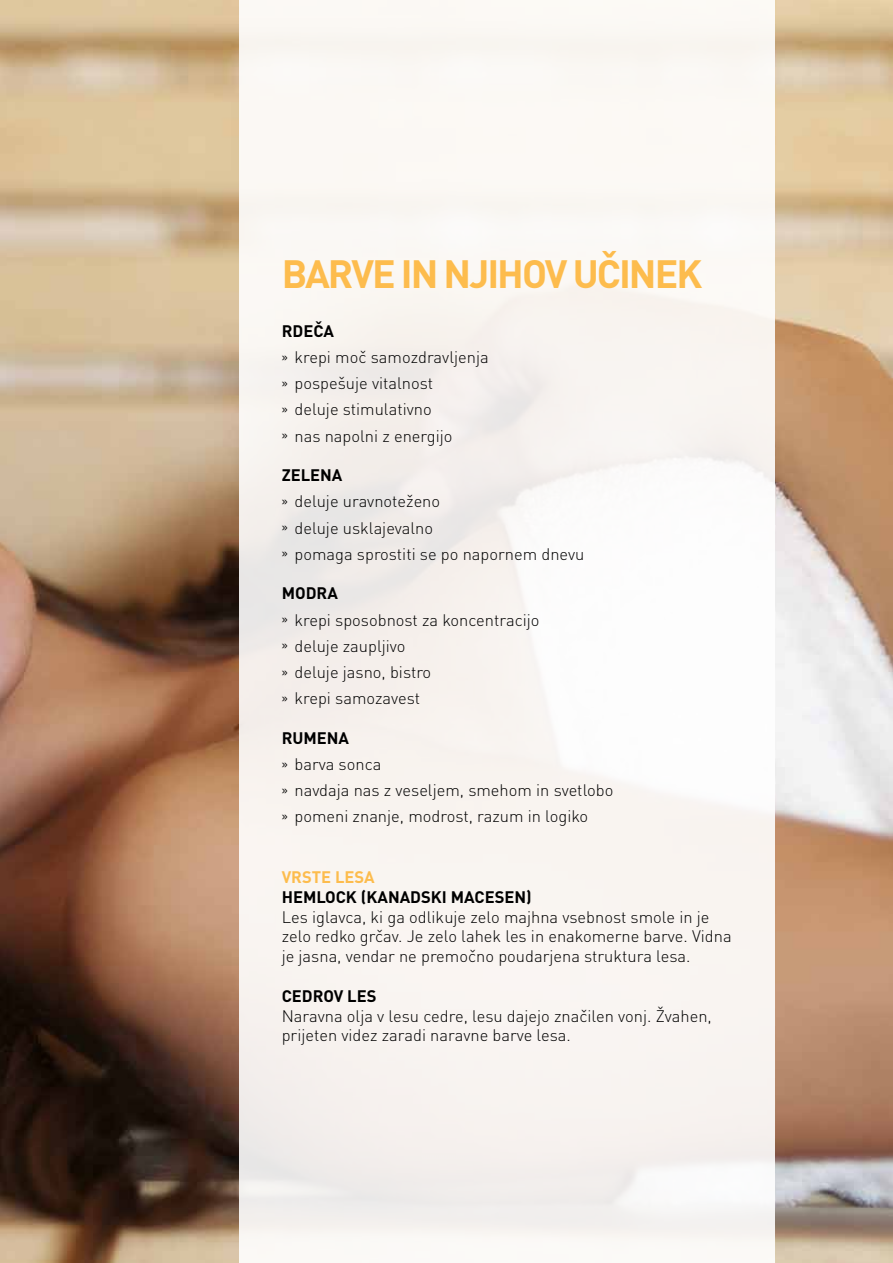
<style>
.page{position:relative;width:893px;height:1263px;background:#fff}
.page>*{position:absolute;margin:0;border:0;box-sizing:border-box;transform-origin:0 0}
.t1{font:700 39px "DIN Pro";letter-spacing:-.05em;color:#fdbc4d}
.t2{font:300 16.5px/26.2px "DIN Pro";color:#000}
.t3{font:700 16.5px "DIN Pro";color:#000}
.t4{font:700 16.5px "DIN Pro";color:#fdbc4d}
.s1{font-weight:700}
.s2{font-family:"Myriad Pro";font-weight:400;font-size:12px}
</style>
<div class="page">
<img style="left:0;top:0;width:893px;height:1263px">
<div style="left:239px;top:0;width:536px;height:1263px;background:#f9f4f1"></div>
<h1 class="t1" style="left:282px;top:242px;width:422px">BARVE IN NJIHOV UČINEK</h1>
<p class="t2" style="left:282px;top:316px;width:208px"><span class="s1">RDEČA<br></span><span class="s2">»</span> krepi moč samozdravljenja <span class="s2">»</span> pospešuje vitalnost<br><span class="s2">»</span> deluje stimulativno<br><span class="s2">»</span> nas napolni z energijo</p>
<p class="t2" style="left:282px;top:461px;width:304px"><span class="s1">ZELENA<br></span><span class="s2">»</span> deluje uravnoteženo<br><span class="s2">»</span> deluje usklajevalno<br><span class="s2">»</span> pomaga sprostiti se po napornem dnevu</p>
<p class="t2" style="left:282px;top:579px;width:259px"><span class="s1">MODRA<br></span><span class="s2">»</span> krepi sposobnost za koncentracijo <span class="s2">»</span> deluje zaupljivo<br><span class="s2">»</span> deluje jasno, bistro<br><span class="s2">»</span> krepi samozavest</p>
<p class="t2" style="left:282px;top:723px;width:333px"><span class="s1">RUMENA<br></span><span class="s2">»</span> barva sonca<br><span class="s2">»</span> navdaja nas z veseljem, smehom in svetlobo <span class="s2">»</span> pomeni znanje, modrost, razum in logiko</p>
<p class="t4" style="left:282px;top:863px;width:95px">VRSTE LESA</p>
<p class="t3" style="left:282px;top:883px;width:251px">HEMLOCK (KANADSKI MACESEN)</p>
<p class="t2" style="left:282px;top:905px;width:451px;line-height:19.8px">Les iglavca, ki ga odlikuje zelo majhna vsebnost smole in je zelo redko grčav. Je zelo lahek les in enakomerne barve. Vidna je jasna, vendar ne premočno poudarjena struktura lesa.</p>
<p class="t3" style="left:282px;top:982px;width:96px">CEDROV LES</p>
<p class="t2" style="left:282px;top:1004px;width:432px;line-height:19.8px">Naravna olja v lesu cedre, lesu dajejo značilen vonj. Žvahen, prijeten videz zaradi naravne barve lesa.</p>
</div>
